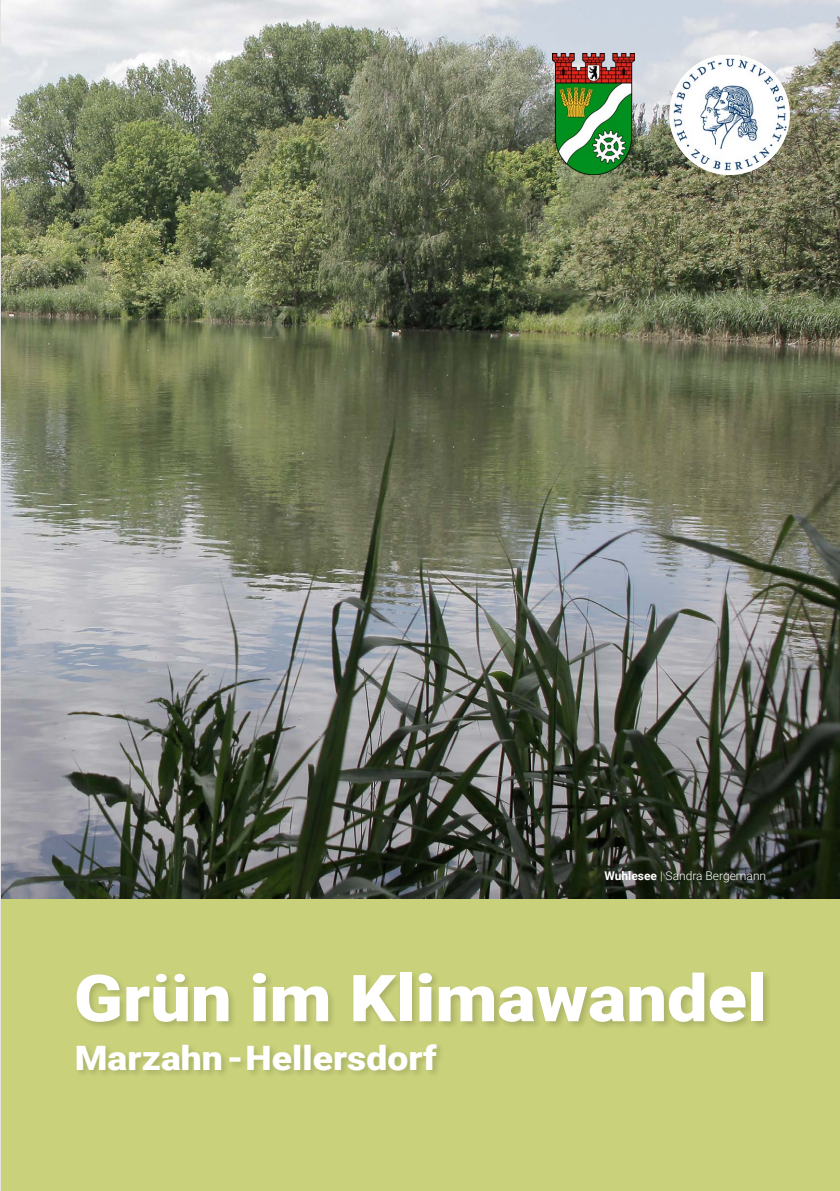
<style>
.page{position:relative;width:840px;height:1191px;background:#fff}
.page>*{position:absolute;margin:0;border:0;box-sizing:border-box;transform-origin:0 0}
.t1{font:900 64.8px "Roboto";color:#fff;scale:1.11 1}
.t2{font:900 33.6px "Roboto";color:#fff;scale:1.11 1}
.t3{font:300 12px "Roboto";color:#fff}
.s1{font-weight:700}
</style>
<div class="page">
<div style="left:0;top:899px;width:839px;height:292px;background:#c9d17a"></div>
<img style="left:1px;top:0;width:838px;height:899px">
<img style="left:669px;top:55px;width:120px;height:120px">
<div style="left:75px;top:971px;width:696px;height:107px;background:#000;opacity:.15"></div>
<img style="left:552px;top:54px;width:81px;height:121px">
<hr style="left:0;top:0;width:1px;height:1191px;background:#e3e3e3">
<p class="t3" style="left:604px;top:867px;width:163px"><span class="s1">Wuhlesee</span> | Sandra Bergemann</p>
<h1 class="t1" style="left:74px;top:952px;width:625px">Grün im Klimawandel</h1>
<h2 class="t2" style="left:75px;top:1034px;width:327px">Marzahn - Hellersdorf</h2>
</div>
